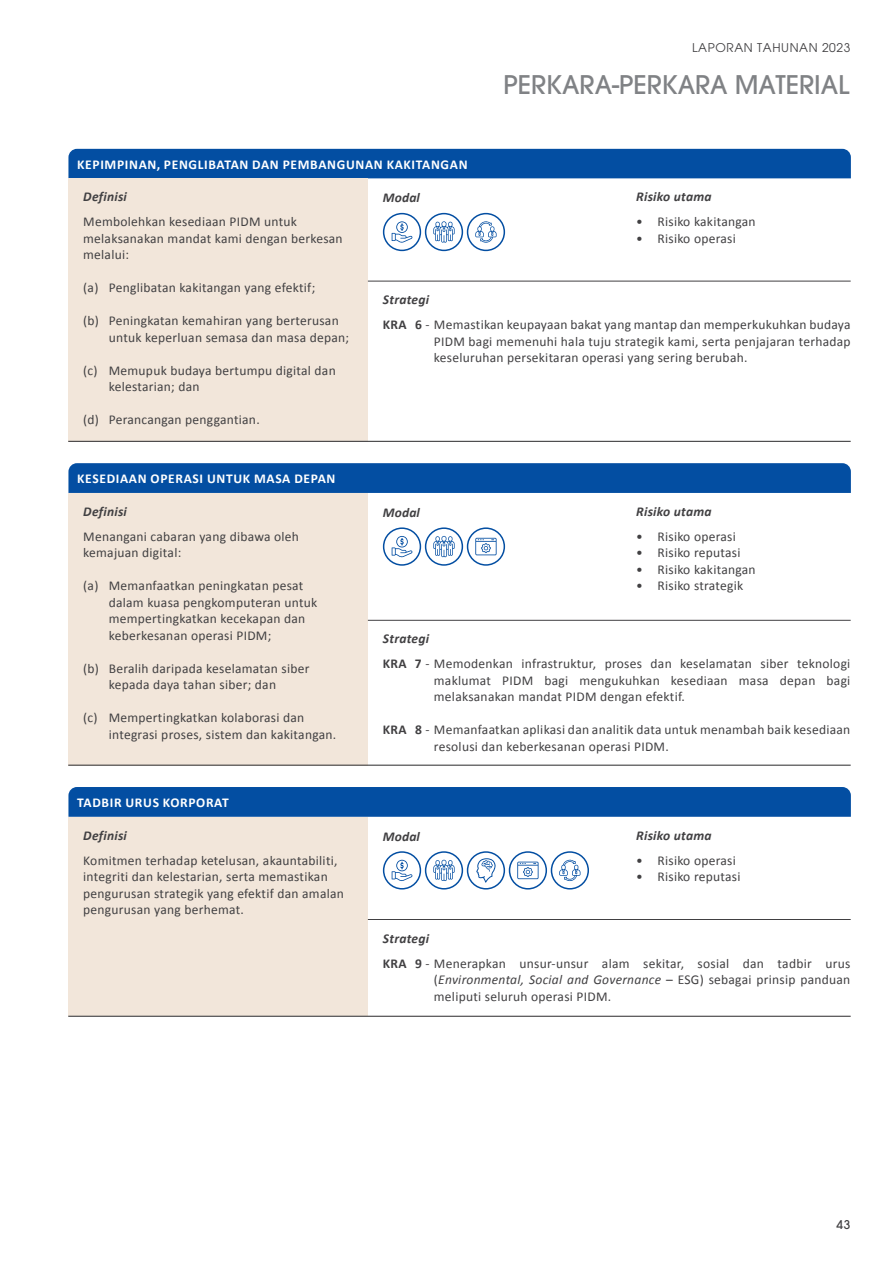
<style>
.page{position:relative;width:893px;height:1263px;background:#fff}
.page>*{position:absolute;margin:0;border:0;box-sizing:border-box;transform-origin:0 0}
.t1{font:500 25.5px "Avant Garde";color:#808285}
.t2{font:13.5px/16.5px "Calibri";letter-spacing:.02em;color:#414042}
.t3{font:700 13.5px "Calibri";letter-spacing:.05em;color:#fff}
.t4{font:italic 700 13.5px "Calibri";letter-spacing:.02em;color:#414042}
.t5{font:12px "Avant Garde";letter-spacing:.05em;color:#414042}
.t6{font:500 12px "Avant Garde";color:#414042}
.s1{font-weight:700;font-style:italic}
.s2{font-weight:700}
.s3{font-style:italic}
</style>
<div class="page">
<div style="left:68px;top:149px;width:783px;height:29px;background:#034ea2"></div>
<div style="left:68px;top:178px;width:300px;height:264px;background:#f2e6da"></div>
<hr style="left:368px;top:281px;width:483px;height:1px;background:#414042">
<hr style="left:68px;top:441px;width:783px;height:1px;background:#414042">
<div style="left:383px;top:213px;width:38px;height:38px;border:2px solid #034ea2;border-radius:50%"></div>
<svg style="left:392px;top:221px;width:20px;height:22px"></svg>
<div style="left:425px;top:213px;width:38px;height:38px;border:2px solid #034ea2;border-radius:50%"></div>
<svg style="left:433px;top:221px;width:22px;height:22px"></svg>
<div style="left:467px;top:213px;width:38px;height:38px;border:2px solid #034ea2;border-radius:50%"></div>
<svg style="left:475px;top:221px;width:22px;height:22px"></svg>
<div style="left:68px;top:463px;width:783px;height:30px;background:#034ea2"></div>
<div style="left:68px;top:493px;width:300px;height:273px;background:#f2e6da"></div>
<hr style="left:68px;top:765px;width:783px;height:1px;background:#414042">
<hr style="left:368px;top:620px;width:483px;height:1px;background:#414042">
<div style="left:383px;top:527px;width:38px;height:39px;border:2px solid #034ea2;border-radius:50%"></div>
<svg style="left:392px;top:536px;width:20px;height:21px"></svg>
<div style="left:425px;top:527px;width:38px;height:39px;border:2px solid #034ea2;border-radius:50%"></div>
<svg style="left:433px;top:536px;width:22px;height:21px"></svg>
<svg style="left:468px;top:528px;width:36px;height:37px"></svg>
<div style="left:467px;top:527px;width:38px;height:39px;border:2px solid #034ea2;border-radius:50%"></div>
<svg style="left:475px;top:538px;width:22px;height:17px"></svg>
<div style="left:68px;top:787px;width:783px;height:30px;background:#034ea2"></div>
<div style="left:68px;top:817px;width:300px;height:199px;background:#f2e6da"></div>
<hr style="left:68px;top:1016px;width:783px;height:1px;background:#414042">
<hr style="left:368px;top:919px;width:483px;height:1px;background:#414042">
<div style="left:383px;top:851px;width:38px;height:38px;border:2px solid #034ea2;border-radius:50%"></div>
<svg style="left:392px;top:860px;width:20px;height:21px"></svg>
<div style="left:425px;top:851px;width:38px;height:38px;border:2px solid #034ea2;border-radius:50%"></div>
<svg style="left:433px;top:859px;width:22px;height:22px"></svg>
<div style="left:467px;top:851px;width:38px;height:38px;border:2px solid #034ea2;border-radius:50%"></div>
<svg style="left:476px;top:858px;width:20px;height:24px"></svg>
<svg style="left:509px;top:852px;width:37px;height:37px"></svg>
<div style="left:509px;top:851px;width:38px;height:38px;border:2px solid #034ea2;border-radius:50%"></div>
<svg style="left:517px;top:862px;width:21px;height:17px"></svg>
<svg style="left:551px;top:852px;width:37px;height:37px"></svg>
<div style="left:551px;top:851px;width:38px;height:38px;border:2px solid #034ea2;border-radius:50%"></div>
<svg style="left:559px;top:859px;width:21px;height:22px"></svg>
<p class="t5" style="left:692px;top:40px;width:160px">LAPORAN TAHUNAN 2023</p>
<h1 class="t1" style="left:504px;top:68px;width:347px">PERKARA-PERKARA MATERIAL</h1>
<p class="t3" style="left:77px;top:156px;width:392px">KEPIMPINAN, PENGLIBATAN DAN PEMBANGUNAN KAKITANGAN</p>
<p class="t4" style="left:83px;top:187px;width:45px">Definisi</p>
<p class="t2" style="left:83px;top:213px;width:261px">Membolehkan kesediaan PIDM untuk melaksanakan mandat kami dengan berkesan melalui:</p>
<p class="t2" style="left:83px;top:279px;width:234px">(a) Penglibatan kakitangan yang efektif;</p>
<p class="t2" style="left:109px;top:312px;width:242px;text-indent:-26px">(b) Peningkatan kemahiran yang berterusan untuk keperluan semasa dan masa depan;</p>
<p class="t2" style="left:109px;top:361px;width:228px;text-indent:-26px">(c) Memupuk budaya bertumpu digital dan kelestarian; dan</p>
<p class="t2" style="left:83px;top:411px;width:178px">(d) Perancangan penggantian.</p>
<p class="t4" style="left:636px;top:187px;width:77px">Risiko utama</p>
<p class="t2" style="left:636px;top:213px;width:121px">• Risiko kakitangan</p>
<p class="t2" style="left:636px;top:229px;width:101px">• Risiko operasi</p>
<p class="t4" style="left:383px;top:188px;width:39px">Modal</p>
<p class="t2" style="left:383px;top:286px;width:469px;line-height:25px"><span class="s1">Strategi<br></span><span class="s2">KRA 6</span> - Memastikan keupayaan bakat yang mantap dan memperkukuhkan budaya</p>
<p class="t2" style="left:434px;top:332px;width:418px">PIDM bagi memenuhi hala tuju strategik kami, serta penjajaran terhadap keseluruhan persekitaran operasi yang sering berubah.</p>
<p class="t3" style="left:77px;top:470px;width:260px">KESEDIAAN OPERASI UNTUK MASA DEPAN</p>
<p class="t4" style="left:83px;top:502px;width:45px">Definisi</p>
<p class="t2" style="left:83px;top:527px;width:217px">Menangani cabaran yang dibawa oleh kemajuan digital:</p>
<p class="t2" style="left:109px;top:577px;width:210px;text-indent:-26px">(a) Memanfaatkan peningkatan pesat dalam kuasa pengkomputeran untuk mempertingkatkan kecekapan dan keberkesanan operasi PIDM;</p>
<p class="t2" style="left:83px;top:659px;width:228px;text-align:center">(b) Beralih daripada keselamatan siber kepada daya tahan siber; dan</p>
<p class="t2" style="left:109px;top:709px;width:229px;text-indent:-26px">(c) Mempertingkatkan kolaborasi dan integrasi proses, sistem dan kakitangan.</p>
<p class="t3" style="left:77px;top:794px;width:153px">TADBIR URUS KORPORAT</p>
<p class="t4" style="left:83px;top:826px;width:45px">Definisi</p>
<p class="t2" style="left:83px;top:851px;width:262px">Komitmen terhadap ketelusan, akauntabiliti, integriti dan kelestarian, serta memastikan pengurusan strategik yang efektif dan amalan pengurusan yang berhemat.</p>
<p class="t4" style="left:383px;top:503px;width:39px">Modal</p>
<p class="t4" style="left:636px;top:502px;width:77px">Risiko utama</p>
<p class="t2" style="left:636px;top:527px;width:101px">• Risiko operasi</p>
<p class="t2" style="left:636px;top:544px;width:106px">• Risiko reputasi</p>
<p class="t2" style="left:636px;top:560px;width:121px">• Risiko kakitangan</p>
<p class="t2" style="left:636px;top:577px;width:109px">• Risiko strategik</p>
<p class="t2" style="left:383px;top:626px;width:469px;line-height:25px"><span class="s1">Strategi<br></span><span class="s2">KRA 7</span> - Memodenkan infrastruktur, proses dan keselamatan siber teknologi</p>
<p class="t2" style="left:434px;top:671px;width:418px">maklumat PIDM bagi mengukuhkan kesediaan masa depan bagi melaksanakan mandat PIDM dengan efektif.</p>
<p class="t2" style="left:434px;top:721px;width:418px;text-indent:-51px"><span class="s2">KRA 8</span> - Memanfaatkan aplikasi dan analitik data untuk menambah baik kesediaan resolusi dan keberkesanan operasi PIDM.</p>
<p class="t4" style="left:383px;top:827px;width:39px">Modal</p>
<p class="t4" style="left:636px;top:826px;width:77px">Risiko utama</p>
<p class="t2" style="left:636px;top:851px;width:101px">• Risiko operasi</p>
<p class="t2" style="left:636px;top:868px;width:106px">• Risiko reputasi</p>
<p class="t2" style="left:383px;top:925px;width:469px;line-height:25px"><span class="s1">Strategi<br></span><span class="s2">KRA 9</span> - Menerapkan unsur-unsur alam sekitar, sosial dan tadbir urus</p>
<p class="t2" style="left:434px;top:971px;width:418px">(<span class="s3">Environmental, Social and Governance</span> – ESG) sebagai prinsip panduan meliputi seluruh operasi PIDM.</p>
<p class="t6" style="left:836px;top:1217px;width:15px">43</p>
</div>
